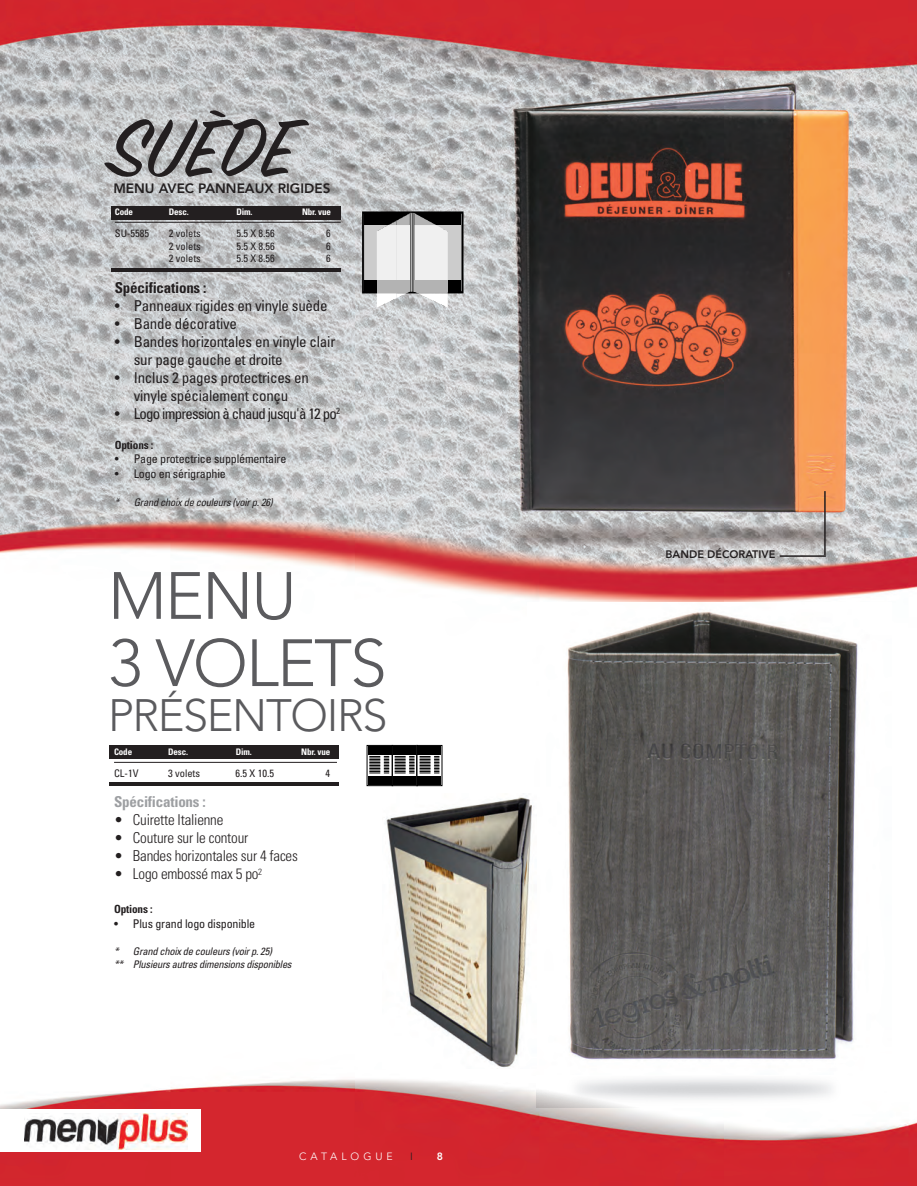
<style>
.page{position:relative;width:917px;height:1186px;background:#fff}
.page>*{position:absolute;margin:0;border:0;box-sizing:border-box;transform-origin:0 0}
.t1{font:90px "Sign Painter House Script";letter-spacing:-.005em;color:#231f20}
.t2{font:300 66px/67.2px "Avenir";letter-spacing:-.03em;color:#5b5b5e}
.t3{font:300 45px "Avenir";letter-spacing:-.03em;color:#5b5b5e}
.t4{font:condensed 15px/18px "Univers";letter-spacing:-.015em;color:#231f20}
.t5{font:300 condensed 15px "Univers";letter-spacing:-.015em;color:#231f20}
.t6{font:condensed 15px "Univers";letter-spacing:-.05em;color:#231f20}
.t7{font:700 condensed 15px "Univers";letter-spacing:-.015em;color:#9d9fa2}
.t8{font:700 condensed 15px "Univers";letter-spacing:-.015em;color:#231f20}
.t9{font:800 13.5px "Avenir";color:#231f20}
.t10{font:condensed 12px "Univers";letter-spacing:-.015em;color:#231f20}
.t11{font:700 condensed 11.25px "Univers";letter-spacing:-.015em;color:#231f20}
.t12{font:800 10.8px "Avenir";color:#231f20}
.t13{font:italic condensed 10.5px/12.6px "Univers";letter-spacing:-.025em;color:#231f20}
.t14{font:condensed 10.5px "Univers";color:#231f20}
.t15{font:300 10.5px "Avenir";letter-spacing:.375em;color:#fff}
.t16{font:300 10.5px "Avenir";color:#231f20}
.t17{font:800 10.5px "Avenir";color:#fff}
.t18{font:700 condensed 9px "Univers";letter-spacing:-.015em;color:#fff}
</style>
<div class="page">
<img style="left:0;top:0;width:916px;height:1186px">
<div style="left:0;top:1109px;width:201px;height:43px;background:#fff"></div>
<img style="left:25px;top:1114px;width:163px;height:35px">
<img style="left:527px;top:603px;width:364px;height:472px">
<img style="left:536px;top:1075px;width:312px;height:32px">
<div style="left:109px;top:745px;width:230px;height:14px;background:#231f20"></div>
<hr style="left:109px;top:782px;width:230px;height:3px;background:#231f20">
<hr style="left:114px;top:762px;width:223px;height:1px;background:#231f20">
<div style="left:111px;top:206px;width:229px;height:14px;background:#231f20"></div>
<hr style="left:111px;top:269px;width:229px;height:3px;background:#231f20">
<hr style="left:115px;top:222px;width:225px;height:1px;background:#231f20">
<img style="left:382px;top:793px;width:154px;height:275px">
<div style="left:362px;top:211px;width:101px;height:82px;border:3px solid #000"></div>
<div style="left:363px;top:213px;width:99px;height:79px;background:#ccc"></div>
<div style="left:363px;top:213px;width:99px;height:79px;border:1px solid #000"></div>
<div style="left:364px;top:214px;width:45px;height:11px;background:#000"></div>
<div style="left:414px;top:214px;width:47px;height:11px;background:#000"></div>
<div style="left:364px;top:280px;width:45px;height:11px;background:#000"></div>
<div style="left:414px;top:280px;width:47px;height:11px;background:#000"></div>
<svg style="left:377px;top:213px;width:71px;height:95px"></svg>
<svg style="left:369px;top:754px;width:22px;height:23px"></svg>
<div style="left:367px;top:745px;width:26px;height:41px;border:1px solid #000"></div>
<svg style="left:394px;top:754px;width:21px;height:23px"></svg>
<div style="left:392px;top:745px;width:25px;height:41px;border:1px solid #000"></div>
<div style="left:393px;top:746px;width:23px;height:8px;background:#000"></div>
<div style="left:368px;top:777px;width:23px;height:8px;background:#000"></div>
<div style="left:368px;top:746px;width:23px;height:8px;background:#000"></div>
<div style="left:393px;top:777px;width:23px;height:8px;background:#000"></div>
<hr style="left:392px;top:745px;width:1px;height:40px;background:#000">
<svg style="left:418px;top:754px;width:22px;height:23px"></svg>
<div style="left:416px;top:745px;width:26px;height:41px;border:1px solid #000"></div>
<div style="left:417px;top:746px;width:24px;height:8px;background:#000"></div>
<div style="left:417px;top:777px;width:24px;height:8px;background:#000"></div>
<hr style="left:416px;top:745px;width:1px;height:40px;background:#000">
<svg style="left:395px;top:756px;width:19px;height:17px"></svg>
<svg style="left:420px;top:756px;width:19px;height:17px"></svg>
<svg style="left:369px;top:756px;width:20px;height:17px"></svg>
<hr style="left:779px;top:555px;width:46px;height:2px;background:#231f20">
<hr style="left:824px;top:491px;width:1px;height:64px;background:#231f20">
<h1 class="t1" style="left:108px;top:91px;width:189px">SUÈDE</h1>
<p class="t9" style="left:113px;top:183px;width:218px">MENU AVEC PANNEAUX RIGIDES</p>
<p class="t18" style="left:115px;top:208px;width:20px">Code</p>
<p class="t18" style="left:169px;top:208px;width:21px">Desc.</p>
<p class="t18" style="left:236px;top:208px;width:18px">Dim.</p>
<p class="t18" style="left:302px;top:208px;width:30px">Nbr. vue</p>
<p class="t14" style="left:115px;top:229px;width:36px">SU-5585</p>
<p class="t14" style="left:169px;top:229px;width:34px">2 volets</p>
<p class="t14" style="left:236px;top:229px;width:40px">5.5 X 8.56</p>
<p class="t14" style="left:326px;top:229px;width:6px">6</p>
<p class="t14" style="left:169px;top:242px;width:34px">2 volets</p>
<p class="t14" style="left:236px;top:242px;width:40px">5.5 X 8.56</p>
<p class="t14" style="left:326px;top:242px;width:6px">6</p>
<p class="t14" style="left:169px;top:255px;width:34px">2 volets</p>
<p class="t14" style="left:236px;top:255px;width:40px">5.5 X 8.56</p>
<p class="t14" style="left:326px;top:255px;width:6px">6</p>
<p class="t8" style="left:115px;top:282px;width:93px">Spécifications :</p>
<p class="t4" style="left:115px;top:297px;width:214px">• Panneaux rigides en vinyle suède</p>
<p class="t4" style="left:115px;top:315px;width:124px">• Bande décorative</p>
<p class="t4" style="left:134px;top:333px;width:203px;text-indent:-19px">• Bandes horizontales en vinyle clair sur page gauche et droite</p>
<p class="t4" style="left:115px;top:369px;width:195px;text-align:center">• Inclus 2 pages protectrices en vinyle spécialement conçu</p>
<p class="t6" style="left:115px;top:408px;width:227px">• Logo impression à chaud jusqu'à 12 po<sup>2</sup></p>
<p class="t11" style="left:115px;top:441px;width:40px">Options :</p>
<p class="t10" style="left:115px;top:454px;width:173px">• Page protectrice supplémentaire</p>
<p class="t10" style="left:115px;top:469px;width:112px">• Logo en sérigraphie</p>
<p class="t13" style="left:115px;top:497px;width:159px">* Grand choix de couleurs (voir p. 26)</p>
<h2 class="t2" style="left:108px;top:568px;width:280px">MENU<br>3 VOLETS</h2>
<h3 class="t3" style="left:108px;top:697px;width:281px">PRÉSENTOIRS</h3>
<p class="t18" style="left:114px;top:748px;width:20px">Code</p>
<p class="t18" style="left:168px;top:748px;width:21px">Desc.</p>
<p class="t18" style="left:235px;top:748px;width:18px">Dim.</p>
<p class="t18" style="left:301px;top:748px;width:30px">Nbr. vue</p>
<p class="t14" style="left:114px;top:769px;width:26px">CL-1V</p>
<p class="t14" style="left:168px;top:769px;width:34px">3 volets</p>
<p class="t14" style="left:235px;top:769px;width:40px">6.5 X 10.5</p>
<p class="t14" style="left:325px;top:769px;width:6px">4</p>
<p class="t7" style="left:114px;top:796px;width:93px">Spécifications :</p>
<p class="t5" style="left:114px;top:814px;width:111px">• Cuirette Italienne</p>
<p class="t5" style="left:114px;top:832px;width:136px">• Couture sur le contour</p>
<p class="t5" style="left:114px;top:850px;width:185px">• Bandes horizontales sur 4 faces</p>
<p class="t5" style="left:114px;top:868px;width:150px">• Logo embossé max 5 po<sup>2</sup></p>
<p class="t11" style="left:114px;top:905px;width:40px">Options :</p>
<p class="t10" style="left:114px;top:919px;width:143px">• Plus grand logo disponible</p>
<p class="t13" style="left:114px;top:946px;width:179px">* Grand choix de couleurs (voir p. 25)<br>** Plusieurs autres dimensions disponibles</p>
<p class="t15" style="left:299px;top:1152px;width:95px">CATALOGUE</p>
<p class="t16" style="left:410px;top:1152px;width:4px">I</p>
<p class="t17" style="left:436px;top:1152px;width:8px">8</p>
<p class="t12" style="left:665px;top:550px;width:111px">BANDE DÉCORATIVE</p>
</div>
